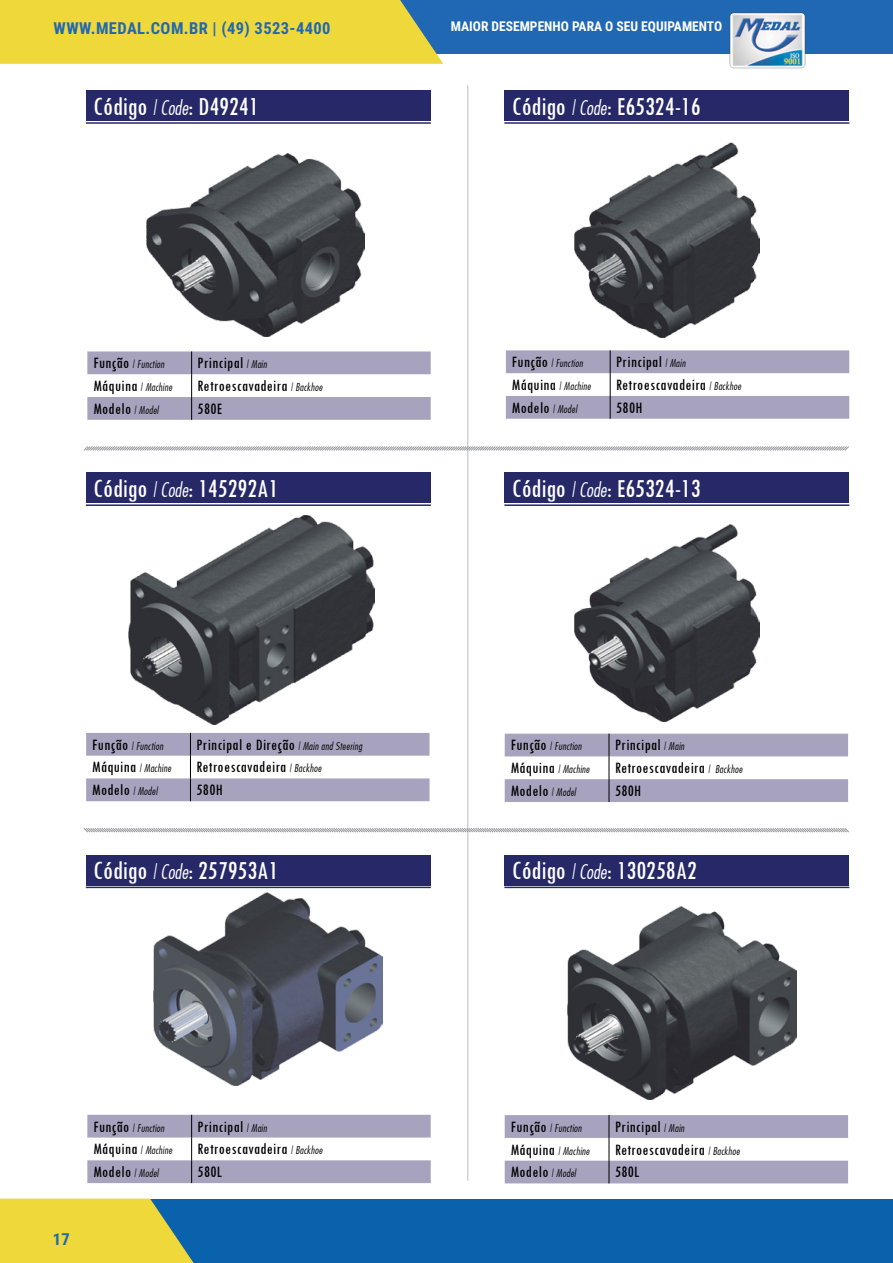
<style>
.page{position:relative;width:893px;height:1263px;background:#fff}
.page>*{position:absolute;margin:0;border:0;box-sizing:border-box;transform-origin:0 0}
.t1{font:condensed 27px "Tw Cen";color:#fff}
.t2{font:condensed 16.5px "Tw Cen";letter-spacing:.025em;color:#000}
.t3{font:700 16.5px "Roboto Condensed";letter-spacing:.025em;color:#2068b3}
.t4{font:700 13.5px "Roboto Condensed";color:#fff}
.t5{font:10.5px "Futura Lt Cn BT Italic";letter-spacing:.025em;color:#000}
.s1{font-family:"Futura Lt Cn BT Italic";font-stretch:normal;font-size:19.5px}
.s2{font-family:"Tw Cen";font-stretch:condensed;font-size:16.5px}
.s3{font-family:"Futura Lt Cn BT Italic";font-stretch:normal;font-size:10.5px}
</style>
<div class="page">
<div style="left:0;top:1199px;width:893px;height:64px;background:#0962ab"></div>
<div style="left:162px;top:0;width:731px;height:54px;background:#2068b3"></div>
<div style="left:0;top:0;width:443px;height:64px;background:#efd83a"></div>
<svg style="left:0;top:1198px;width:194px;height:65px;background:#d5cb48"></svg>
<img style="left:729px;top:12px;width:77px;height:57px">
<hr style="left:467px;top:85px;width:1px;height:1096px;background:#d1d3d4">
<svg style="left:83px;top:445px;width:766px;height:7px"></svg>
<svg style="left:83px;top:827px;width:766px;height:6px"></svg>
<div style="left:505px;top:90px;width:344px;height:31px;background:#262868"></div>
<img style="left:575px;top:142px;width:185px;height:195px">
<hr style="left:504px;top:122px;width:345px;height:2px;background:#262868">
<svg style="left:506px;top:350px;width:343px;height:69px"></svg>
<div style="left:505px;top:473px;width:344px;height:30px;background:#262868"></div>
<img style="left:575px;top:524px;width:185px;height:198px">
<hr style="left:504px;top:504px;width:345px;height:2px;background:#262868">
<svg style="left:505px;top:734px;width:343px;height:68px"></svg>
<div style="left:86px;top:473px;width:345px;height:30px;background:#262868"></div>
<img style="left:129px;top:516px;width:245px;height:209px">
<hr style="left:86px;top:504px;width:345px;height:2px;background:#262868">
<svg style="left:86px;top:733px;width:344px;height:68px"></svg>
<div style="left:86px;top:855px;width:345px;height:30px;background:#262868"></div>
<hr style="left:86px;top:887px;width:345px;height:1px;background:#262868">
<svg style="left:87px;top:1115px;width:344px;height:68px"></svg>
<img style="left:153px;top:893px;width:229px;height:193px">
<div style="left:505px;top:855px;width:344px;height:30px;background:#262868"></div>
<img style="left:567px;top:907px;width:229px;height:192px">
<hr style="left:504px;top:887px;width:345px;height:1px;background:#262868">
<svg style="left:505px;top:1115px;width:343px;height:68px"></svg>
<div style="left:86px;top:90px;width:345px;height:31px;background:#262868"></div>
<img style="left:147px;top:154px;width:218px;height:182px">
<hr style="left:86px;top:122px;width:345px;height:2px;background:#262868">
<svg style="left:87px;top:351px;width:344px;height:69px"></svg>
<p class="t3" style="left:54px;top:16px;width:279px">WWW.MEDAL.COM.BR | (49) 3523-4400</p>
<p class="t4" style="left:451px;top:17px;width:273px">MAIOR DESEMPENHO PARA O SEU EQUIPAMENTO</p>
<h1 class="t1" style="left:93px;top:90px;width:167px">Código <span class="s1">| Code</span>: D49241</h1>
<h1 class="t1" style="left:512px;top:90px;width:190px">Código <span class="s1">| Code</span>: E65324-16</h1>
<p class="t5" style="left:93px;top:358px;width:72px"><span class="s2">Função</span> | Function</p>
<p class="t2" style="left:198px;top:353px;width:71px">Principal <span class="s3">| Main</span></p>
<p class="t5" style="left:93px;top:381px;width:80px"><span class="s2">Máquina</span> | Machine</p>
<p class="t2" style="left:198px;top:376px;width:126px">Retroescavadeira <span class="s3">| Backhoe</span></p>
<p class="t2" style="left:93px;top:399px;width:67px">Modelo <span class="s3">| Model</span></p>
<p class="t2" style="left:198px;top:399px;width:26px">580E</p>
<p class="t5" style="left:512px;top:357px;width:72px"><span class="s2">Função</span> | Function</p>
<p class="t2" style="left:616px;top:352px;width:71px">Principal <span class="s3">| Main</span></p>
<p class="t5" style="left:512px;top:379px;width:80px"><span class="s2">Máquina</span> | Machine</p>
<p class="t2" style="left:616px;top:375px;width:126px">Retroescavadeira <span class="s3">| Backhoe</span></p>
<p class="t2" style="left:512px;top:398px;width:67px">Modelo <span class="s3">| Model</span></p>
<p class="t2" style="left:616px;top:398px;width:28px">580H</p>
<h1 class="t1" style="left:93px;top:472px;width:187px">Código <span class="s1">| Code</span>: 145292A1</h1>
<h1 class="t1" style="left:512px;top:472px;width:190px">Código <span class="s1">| Code</span>: E65324-13</h1>
<p class="t5" style="left:92px;top:739px;width:72px"><span class="s2">Função</span> | Function</p>
<p class="t2" style="left:196px;top:734px;width:167px">Principal e Direção <span class="s3">| Main and Steering</span></p>
<p class="t5" style="left:92px;top:762px;width:80px"><span class="s2">Máquina</span> | Machine</p>
<p class="t2" style="left:196px;top:757px;width:126px">Retroescavadeira <span class="s3">| Backhoe</span></p>
<p class="t2" style="left:92px;top:780px;width:67px">Modelo <span class="s3">| Model</span></p>
<p class="t2" style="left:196px;top:780px;width:28px">580H</p>
<h1 class="t1" style="left:93px;top:855px;width:187px">Código <span class="s1">| Code</span>: 257953A1</h1>
<p class="t3" style="left:53px;top:1228px;width:19px">17</p>
<p class="t5" style="left:93px;top:1121px;width:72px"><span class="s2">Função</span> | Function</p>
<p class="t2" style="left:198px;top:1116px;width:71px">Principal <span class="s3">| Main</span></p>
<p class="t5" style="left:93px;top:1144px;width:80px"><span class="s2">Máquina</span> | Machine</p>
<p class="t2" style="left:198px;top:1139px;width:126px">Retroescavadeira <span class="s3">| Backhoe</span></p>
<p class="t2" style="left:93px;top:1162px;width:67px">Modelo <span class="s3">| Model</span></p>
<p class="t2" style="left:198px;top:1162px;width:26px">580L</p>
<p class="t5" style="left:511px;top:740px;width:72px"><span class="s2">Função</span> | Function</p>
<p class="t2" style="left:615px;top:735px;width:71px">Principal <span class="s3">| Main</span></p>
<p class="t5" style="left:511px;top:763px;width:80px"><span class="s2">Máquina</span> | Machine</p>
<p class="t2" style="left:615px;top:758px;width:129px">Retroescavadeira <span class="s3">| Backhoe</span></p>
<p class="t2" style="left:511px;top:781px;width:67px">Modelo <span class="s3">| Model</span></p>
<p class="t2" style="left:615px;top:781px;width:28px">580H</p>
<h1 class="t1" style="left:512px;top:855px;width:187px">Código <span class="s1">| Code</span>: 130258A2</h1>
<p class="t5" style="left:511px;top:1121px;width:72px"><span class="s2">Função</span> | Function</p>
<p class="t2" style="left:615px;top:1117px;width:71px">Principal <span class="s3">| Main</span></p>
<p class="t5" style="left:511px;top:1144px;width:80px"><span class="s2">Máquina</span> | Machine</p>
<p class="t2" style="left:615px;top:1139px;width:126px">Retroescavadeira <span class="s3">| Backhoe</span></p>
<p class="t2" style="left:511px;top:1162px;width:67px">Modelo <span class="s3">| Model</span></p>
<p class="t2" style="left:615px;top:1162px;width:26px">580L</p>
</div>
